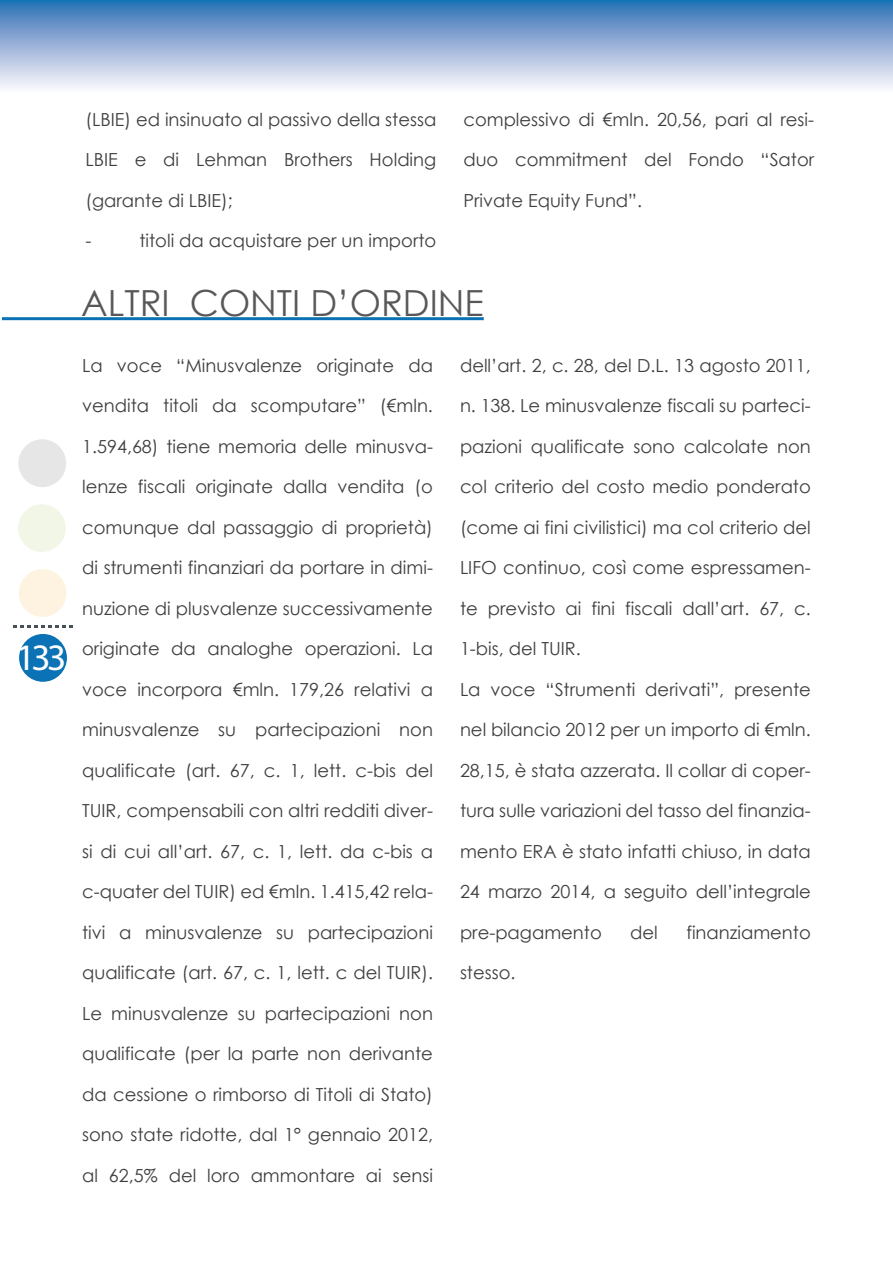
<style>
.page{position:relative;width:893px;height:1263px;background:#fff}
.page>*{position:absolute;margin:0;border:0;box-sizing:border-box;transform-origin:0 0}
.t1{font:37.5px "Myriad Pro";color:#fff}
.t2{font:36px "Century Gothic";color:#58585a}
.t3{font:18px "Century Gothic";color:#3e3d40}
</style>
<div class="page">
<div style="left:0;top:0;width:893px;height:93px;background:linear-gradient(to bottom,#2d6eb4,#fffbfe)"></div>
<div style="left:18px;top:504px;width:48px;height:48px;background:#f1f6e7;border-radius:50%"></div>
<div style="left:19px;top:634px;width:48px;height:48px;background:#0b72b5;border-radius:50%"></div>
<div style="left:19px;top:569px;width:48px;height:48px;background:#fdf3e0;border-radius:50%"></div>
<div style="left:18px;top:439px;width:48px;height:48px;background:#e6e6e6;border-radius:50%"></div>
<svg style="left:13px;top:625px;width:60px;height:2px"></svg>
<hr style="left:2px;top:317px;width:482px;height:3px;background:#0b72b5">
<p class="t1" style="left:16px;top:635px;width:52px">133</p>
<p class="t3" style="left:86px;top:106px;width:352px">(LBIE) ed insinuato al passivo della stessa</p>
<p class="t3" style="left:86px;top:147px;width:352px">LBIE e di Lehman Brothers Holding</p>
<p class="t3" style="left:86px;top:187px;width:149px">(garante di LBIE);</p>
<p class="t3" style="left:86px;top:228px;width:7px">-</p>
<p class="t3" style="left:140px;top:228px;width:298px">titoli da acquistare per un importo</p>
<p class="t3" style="left:463px;top:106px;width:352px">complessivo di €mln. 20,56, pari al resi-</p>
<p class="t3" style="left:463px;top:147px;width:352px">duo commitment del Fondo “Sator</p>
<p class="t3" style="left:463px;top:187px;width:180px">Private Equity Fund”.</p>
<p class="t2" style="left:81px;top:278px;width:404px">ALTRI CONTI D’ORDINE</p>
<p class="t3" style="left:82px;top:353px;width:352px">La voce “Minusvalenze originate da</p>
<p class="t3" style="left:82px;top:393px;width:352px">vendita titoli da scomputare” (€mln.</p>
<p class="t3" style="left:82px;top:434px;width:352px">1.594,68) tiene memoria delle minusva-</p>
<p class="t3" style="left:82px;top:474px;width:352px">lenze fiscali originate dalla vendita (o</p>
<p class="t3" style="left:82px;top:515px;width:352px">comunque dal passaggio di proprietà)</p>
<p class="t3" style="left:82px;top:555px;width:352px">di strumenti finanziari da portare in dimi-</p>
<p class="t3" style="left:82px;top:596px;width:352px">nuzione di plusvalenze successivamente</p>
<p class="t3" style="left:82px;top:636px;width:352px">originate da analoghe operazioni. La</p>
<p class="t3" style="left:82px;top:677px;width:352px">voce incorpora €mln. 179,26 relativi a</p>
<p class="t3" style="left:82px;top:717px;width:352px">minusvalenze su partecipazioni non</p>
<p class="t3" style="left:82px;top:758px;width:352px">qualificate (art. 67, c. 1, lett. c-bis del</p>
<p class="t3" style="left:82px;top:798px;width:352px">TUIR, compensabili con altri redditi diver-</p>
<p class="t3" style="left:82px;top:839px;width:352px">si di cui all’art. 67, c. 1, lett. da c-bis a</p>
<p class="t3" style="left:82px;top:879px;width:352px">c-quater del TUIR) ed €mln. 1.415,42 rela-</p>
<p class="t3" style="left:82px;top:920px;width:352px">tivi a minusvalenze su partecipazioni</p>
<p class="t3" style="left:82px;top:960px;width:352px">qualificate (art. 67, c. 1, lett. c del TUIR).</p>
<p class="t3" style="left:82px;top:1001px;width:352px">Le minusvalenze su partecipazioni non</p>
<p class="t3" style="left:82px;top:1041px;width:352px">qualificate (per la parte non derivante</p>
<p class="t3" style="left:82px;top:1082px;width:352px">da cessione o rimborso di Titoli di Stato)</p>
<p class="t3" style="left:82px;top:1122px;width:352px">sono state ridotte, dal 1° gennaio 2012,</p>
<p class="t3" style="left:82px;top:1163px;width:352px">al 62,5% del loro ammontare ai sensi</p>
<p class="t3" style="left:460px;top:353px;width:352px">dell’art. 2, c. 28, del D.L. 13 agosto 2011,</p>
<p class="t3" style="left:460px;top:393px;width:352px">n. 138. Le minusvalenze fiscali su parteci-</p>
<p class="t3" style="left:460px;top:434px;width:352px">pazioni qualificate sono calcolate non</p>
<p class="t3" style="left:460px;top:474px;width:352px">col criterio del costo medio ponderato</p>
<p class="t3" style="left:460px;top:515px;width:352px">(come ai fini civilistici) ma col criterio del</p>
<p class="t3" style="left:460px;top:555px;width:352px">LIFO continuo, così come espressamen-</p>
<p class="t3" style="left:460px;top:596px;width:352px">te previsto ai fini fiscali dall’art. 67, c.</p>
<p class="t3" style="left:460px;top:636px;width:122px">1-bis, del TUIR.</p>
<p class="t3" style="left:460px;top:677px;width:352px">La voce “Strumenti derivati”, presente</p>
<p class="t3" style="left:460px;top:717px;width:352px">nel bilancio 2012 per un importo di €mln.</p>
<p class="t3" style="left:460px;top:758px;width:352px">28,15, è stata azzerata. Il collar di coper-</p>
<p class="t3" style="left:460px;top:798px;width:352px">tura sulle variazioni del tasso del finanzia-</p>
<p class="t3" style="left:460px;top:839px;width:352px">mento ERA è stato infatti chiuso, in data</p>
<p class="t3" style="left:460px;top:879px;width:352px">24 marzo 2014, a seguito dell’integrale</p>
<p class="t3" style="left:460px;top:920px;width:143px">pre-pagamento</p>
<p class="t3" style="left:630px;top:920px;width:29px">del</p>
<p class="t3" style="left:686px;top:920px;width:126px">finanziamento</p>
<p class="t3" style="left:460px;top:960px;width:57px">stesso.</p>
</div>
